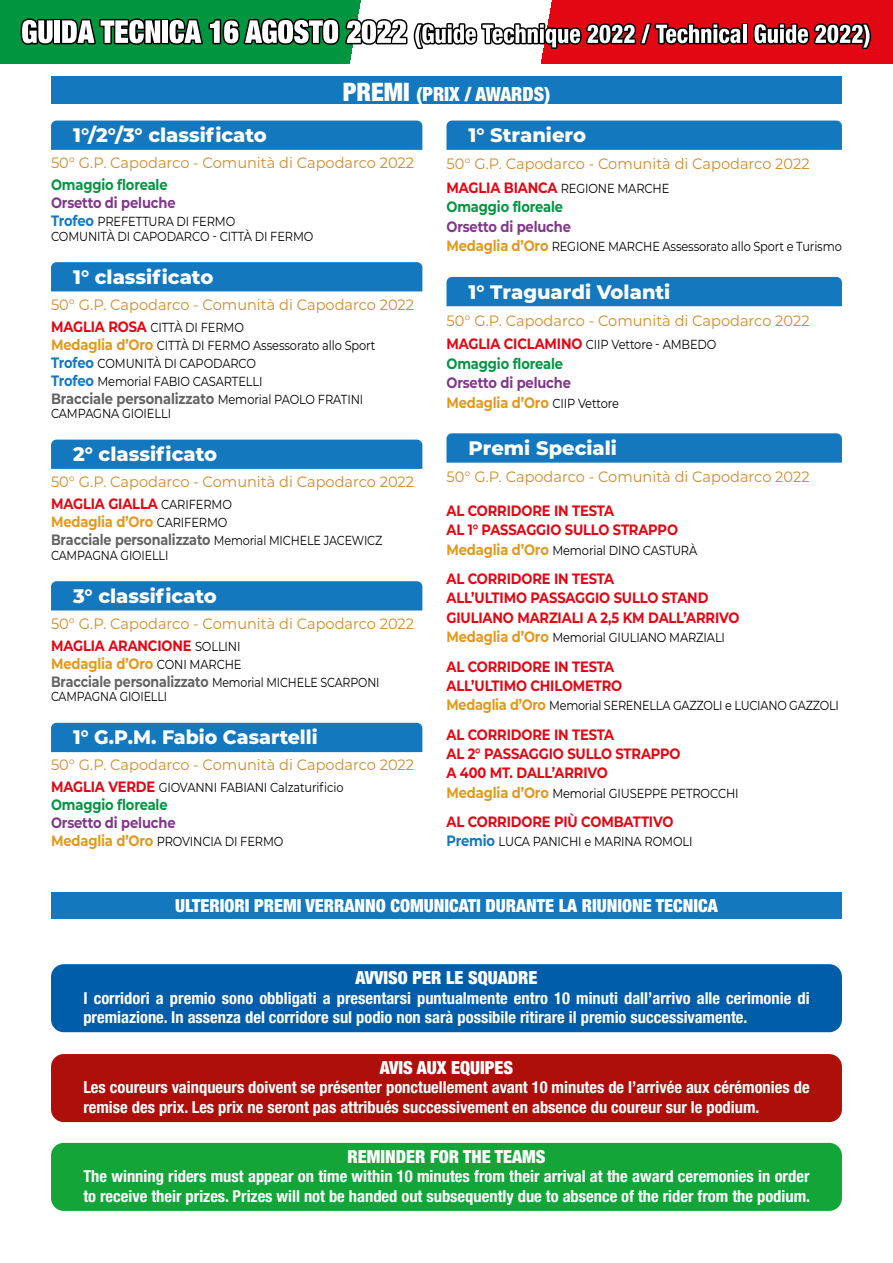
<style>
.page{position:relative;width:893px;height:1263px;background:#fff}
.page>*{position:absolute;margin:0;border:0;box-sizing:border-box;transform-origin:0 0}
.t1{font:800 19.5px "Montserrat";color:#fff}
.t2{font:900 condensed 19.5px "Helvetica Neue";color:#fff}
.t3{font:900 condensed 18px "Helvetica Neue";color:#fff}
.t4{font:700 condensed 16.5px/19.5px "Helvetica Neue";color:#fff}
.t5{font:15px/22.2px "Montserrat";color:#d18b2f}
.t6{font:700 15px/19.4px "Montserrat";letter-spacing:-.01em;color:#e30613;scale:.87 1}
.t7{font:700 15px/19.4px "Montserrat";letter-spacing:-.01em;color:#82368c;scale:.87 1}
.t8{font:700 15px "Montserrat";letter-spacing:-.01em;color:#009641;scale:.87 1}
.t9{font:700 15px "Montserrat";letter-spacing:-.01em;color:#646363;scale:.87 1}
.t10{font:13.2px/17.9px "Montserrat";letter-spacing:-.01em;color:#000;scale:.87 1}
.t11{font:13.2px "Montserrat";letter-spacing:-.01em;color:#000;scale:.86 1}
.t12{font:13.2px "Montserrat";letter-spacing:-.01em;color:#000;scale:.85 1}
.t13{font:13.2px "Montserrat";letter-spacing:-.01em;color:#000;scale:.84 1}
.s1{font-size:25.5px}
.s2{font-weight:700;font-size:15px;color:#1478be}
.s3{font-weight:700;font-size:15px;color:#e30613}
.s4{font-weight:700;font-size:15px;color:#e4981b}
.s5{font-weight:400;font-size:13.2px;color:#000}
.s6{font-weight:700;color:#e30613}
.s7{font-size:13.2px;color:#000}
.s8{font-weight:700;font-size:15px;color:#646363}
.s9{color:#e4981b}
</style>
<div class="page">
<svg style="left:0;top:0;width:893px;height:64px;background:#7b5635"></svg>
<svg style="left:19px;top:0;width:854px;height:63px"></svg>
<div style="left:51px;top:964px;width:791px;height:68px;background:#005da9;border-radius:13px"></div>
<div style="left:51px;top:1054px;width:791px;height:68px;background:#ae0f0a;border-radius:13px"></div>
<div style="left:51px;top:1143px;width:791px;height:68px;background:#13a538;border-radius:13px"></div>
<div style="left:51px;top:77px;width:791px;height:27px;background:#1478be"></div>
<div style="left:51px;top:892px;width:791px;height:26px;background:#1478be"></div>
<div style="left:51px;top:121px;width:371px;height:29px;background:#1478be"></div>
<div style="left:51px;top:262px;width:371px;height:29px;background:#1478be"></div>
<div style="left:51px;top:440px;width:371px;height:29px;background:#1478be"></div>
<div style="left:51px;top:581px;width:371px;height:29px;background:#1478be"></div>
<div style="left:51px;top:723px;width:371px;height:29px;background:#1478be"></div>
<div style="left:446px;top:121px;width:396px;height:29px;background:#1478be"></div>
<div style="left:446px;top:277px;width:396px;height:29px;background:#1478be"></div>
<svg style="left:446px;top:433px;width:396px;height:30px;background:#1a7bbf"></svg>
<h1 class="t2" style="left:343px;top:82px;width:209px"><span class="s1">PREMI</span> (PRIX / AWARDS)</h1>
<h1 class="t1" style="left:73px;top:121px;width:195px">1°/2°/3° classificato</h1>
<p class="t5" style="left:51px;top:151px;width:365px">50° G.P. Capodarco - Comunità di Capodarco 2022</p>
<p class="t8" style="left:51px;top:174px;width:136px">Omaggio floreale</p>
<p class="t7" style="left:51px;top:192px;width:145px">Orsetto di peluche</p>
<p class="t10" style="left:51px;top:214px;width:303px;line-height:14.5px"><span class="s2">Trofeo</span> PREFETTURA DI FERMO<br>COMUNITÀ DI CAPODARCO - CITTÀ DI FERMO</p>
<h1 class="t1" style="left:73px;top:263px;width:142px">1° classificato</h1>
<p class="t5" style="left:51px;top:293px;width:365px">50° G.P. Capodarco - Comunità di Capodarco 2022</p>
<p class="t10" style="left:51px;top:318px;width:375px"><span class="s3">MAGLIA ROSA</span> CITTÀ DI FERMO<br><span class="s4">Medaglia d’Oro</span> CITTÀ DI FERMO Assessorato allo Sport <span class="s2">Trofeo</span> COMUNITÀ DI CAPODARCO<br><span class="s2">Trofeo</span> Memorial FABIO CASARTELLI</p>
<p class="t9" style="left:51px;top:387px;width:360px">Bracciale personalizzato <span class="s5">Memorial PAOLO FRATINI</span></p>
<p class="t10" style="left:51px;top:404px;width:140px">CAMPAGNA GIOIELLI</p>
<h1 class="t1" style="left:73px;top:440px;width:145px">2° classificato</h1>
<p class="t5" style="left:51px;top:470px;width:365px">50° G.P. Capodarco - Comunità di Capodarco 2022<br><span class="s6">MAGLIA GIALLA</span> <span class="s7">CARIFERMO</span></p>
<p class="t10" style="left:51px;top:513px;width:382px"><span class="s4">Medaglia d’Oro</span> CARIFERMO<br><span class="s8">Bracciale personalizzato</span> Memorial MICHELE JACEWICZ</p>
<p class="t12" style="left:51px;top:546px;width:140px">CAMPAGNA GIOIELLI</p>
<h1 class="t1" style="left:73px;top:582px;width:145px">3° classificato</h1>
<p class="t5" style="left:51px;top:612px;width:365px">50° G.P. Capodarco - Comunità di Capodarco 2022<br><span class="s6">MAGLIA ARANCIONE</span> <span class="s7">SOLLINI</span></p>
<p class="t10" style="left:51px;top:655px;width:379px"><span class="s4">Medaglia d’Oro</span> CONI MARCHE<br><span class="s8">Bracciale personalizzato</span> Memorial MICHELE SCARPONI</p>
<p class="t13" style="left:51px;top:687px;width:140px">CAMPAGNA GIOIELLI</p>
<h1 class="t1" style="left:73px;top:723px;width:246px">1° G.P.M. Fabio Casartelli</h1>
<p class="t5" style="left:51px;top:753px;width:365px">50° G.P. Capodarco - Comunità di Capodarco 2022</p>
<p class="t10" style="left:51px;top:778px;width:338px"><span class="s3">MAGLIA VERDE</span> GIOVANNI FABIANI Calzaturificio</p>
<p class="t8" style="left:51px;top:794px;width:136px">Omaggio floreale</p>
<p class="t7" style="left:51px;top:812px;width:145px">Orsetto di peluche</p>
<p class="t10" style="left:51px;top:832px;width:269px"><span class="s4">Medaglia d’Oro</span> PROVINCIA DI FERMO</p>
<h1 class="t1" style="left:469px;top:121px;width:119px">1° Straniero</h1>
<p class="t5" style="left:446px;top:152px;width:365px">50° G.P. Capodarco - Comunità di Capodarco 2022</p>
<p class="t10" style="left:446px;top:179px;width:258px"><span class="s3">MAGLIA BIANCA</span> REGIONE MARCHE</p>
<p class="t8" style="left:446px;top:196px;width:136px">Omaggio floreale</p>
<p class="t7" style="left:446px;top:216px;width:145px">Orsetto di peluche</p>
<p class="t10" style="left:446px;top:237px;width:456px"><span class="s4">Medaglia d’Oro</span> REGIONE MARCHE Assessorato allo Sport e Turismo</p>
<h1 class="t1" style="left:469px;top:277px;width:203px">1° Traguardi Volanti</h1>
<p class="t5" style="left:446px;top:309px;width:365px">50° G.P. Capodarco - Comunità di Capodarco 2022</p>
<p class="t10" style="left:446px;top:335px;width:312px"><span class="s3">MAGLIA CICLAMINO</span> CIIP Vettore - AMBEDO</p>
<p class="t8" style="left:446px;top:353px;width:136px">Omaggio floreale</p>
<p class="t7" style="left:446px;top:372px;width:200px">Orsetto di peluche<br><span class="s9">Medaglia d’Oro</span> <span class="s5">CIIP Vettore</span></p>
<h1 class="t1" style="left:469px;top:434px;width:150px">Premi Speciali</h1>
<p class="t5" style="left:446px;top:465px;width:365px">50° G.P. Capodarco - Comunità di Capodarco 2022</p>
<p class="t6" style="left:446px;top:500px;width:268px">AL CORRIDORE IN TESTA<br>AL 1° PASSAGGIO SULLO STRAPPO</p>
<p class="t10" style="left:446px;top:541px;width:290px"><span class="s4">Medaglia d’Oro</span> Memorial DINO CASTURÀ</p>
<p class="t6" style="left:446px;top:568px;width:338px">AL CORRIDORE IN TESTA<br>ALL’ULTIMO PASSAGGIO SULLO STAND<br>GIULIANO MARZIALI A 2,5 KM DALL’ARRIVO</p>
<p class="t10" style="left:446px;top:628px;width:322px"><span class="s4">Medaglia d’Oro</span> Memorial GIULIANO MARZIALI</p>
<p class="t6" style="left:446px;top:656px;width:204px">AL CORRIDORE IN TESTA<br>ALL’ULTIMO CHILOMETRO</p>
<p class="t11" style="left:446px;top:696px;width:458px"><span class="s4">Medaglia d’Oro</span> Memorial SERENELLA GAZZOLI e LUCIANO GAZZOLI</p>
<p class="t6" style="left:446px;top:724px;width:271px">AL CORRIDORE IN TESTA<br>AL 2° PASSAGGIO SULLO STRAPPO<br>A 400 MT. DALL’ARRIVO</p>
<p class="t10" style="left:446px;top:783px;width:337px"><span class="s4">Medaglia d’Oro</span> Memorial GIUSEPPE PETROCCHI</p>
<p class="t6" style="left:446px;top:811px;width:262px">AL CORRIDORE PIÙ COMBATTIVO</p>
<p class="t10" style="left:446px;top:832px;width:284px"><span class="s2">Premio</span> LUCA PANICHI e MARINA ROMOLI</p>
<h2 class="t3" style="left:175px;top:895px;width:544px">ULTERIORI PREMI VERRANNO COMUNICATI DURANTE LA RIUNIONE TECNICA</h2>
<h2 class="t3" style="left:355px;top:966px;width:183px">AVVISO PER LE SQUADRE</h2>
<p class="t4" style="left:83px;top:988px;width:728px">I corridori a premio sono obbligati a presentarsi puntualmente entro 10 minuti dall’arrivo alle cerimonie di premiazione. In assenza del corridore sul podio non sarà possibile ritirare il premio successivamente.</p>
<h2 class="t3" style="left:380px;top:1056px;width:135px">AVIS AUX EQUIPES</h2>
<p class="t4" style="left:83px;top:1077px;width:728px">Les coureurs vainqueurs doivent se présenter ponctuellement avant 10 minutes de l’arrivée aux cérémonies de remise des prix. Les prix ne seront pas attribués successivement en absence du coureur sur le podium.</p>
<h2 class="t3" style="left:347px;top:1145px;width:199px">REMINDER FOR THE TEAMS</h2>
<p class="t4" style="left:83px;top:1166px;width:728px">The winning riders must appear on time within 10 minutes from their arrival at the award ceremonies in order to receive their prizes. Prizes will not be handed out subsequently due to absence of the rider from the podium.</p>
</div>
